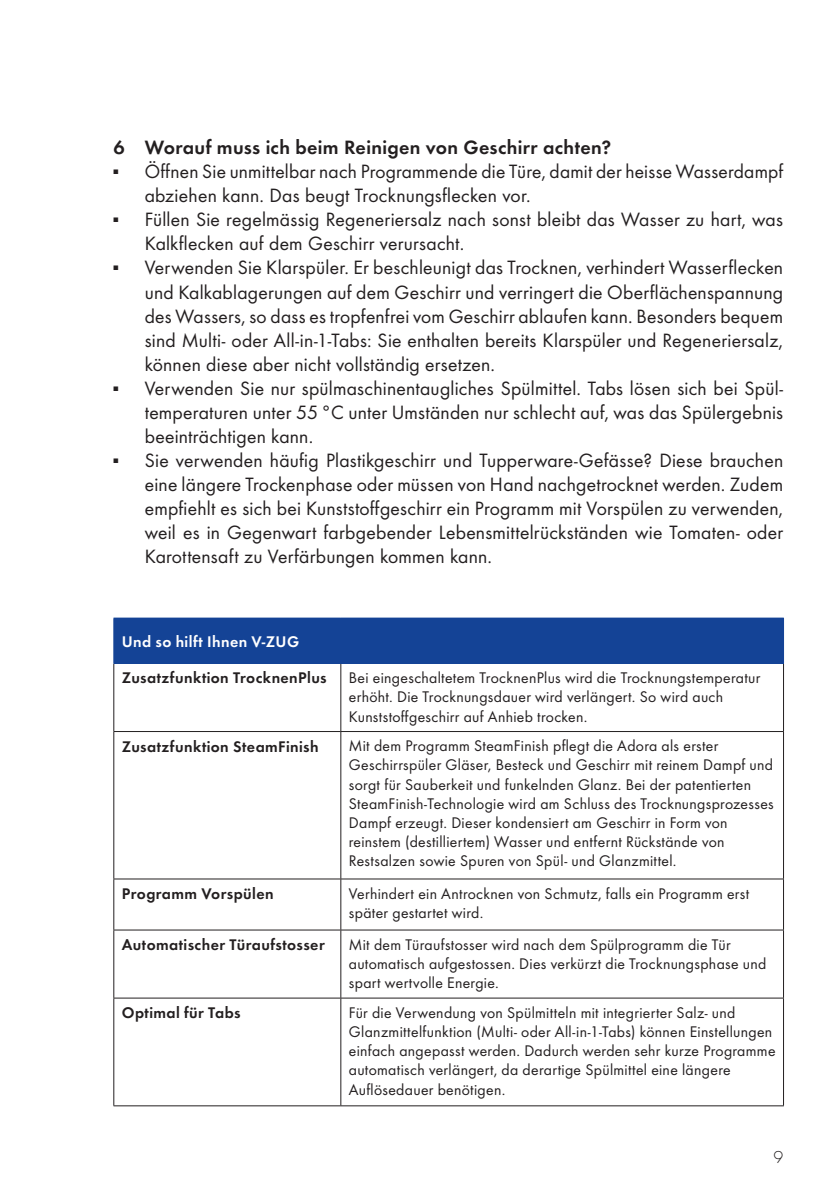
<style>
.page{position:relative;width:840px;height:1191px;background:#fff}
.page>*{position:absolute;margin:0;border:0;box-sizing:border-box;transform-origin:0 0}
.t1{font:20px/24px "ZUG Futura";letter-spacing:.01em;color:#231f20;text-align:justify}
.t2{font:800 20px "ZUG Futura";letter-spacing:.015em;color:#231f20}
.t3{font:300 18px "ZUG Futura";color:#231f20}
.t4{font:16px/19.2px "ZUG Futura";letter-spacing:.02em;color:#231f20}
.t5{font:800 16px "ZUG Futura";letter-spacing:.025em;color:#231f20}
.t6{font:800 16px "ZUG Futura";letter-spacing:.025em;color:#fff}
</style>
<div class="page">
<div style="left:114px;top:618px;width:669px;height:45px;background:#144396"></div>
<hr style="left:113px;top:664px;width:1px;height:67px;background:#231f20">
<hr style="left:340px;top:664px;width:1px;height:67px;background:#231f20">
<hr style="left:782px;top:664px;width:1px;height:67px;background:#231f20">
<hr style="left:113px;top:731px;width:227px;height:1px;background:#231f20">
<hr style="left:113px;top:732px;width:1px;height:146px;background:#231f20">
<hr style="left:340px;top:731px;width:443px;height:1px;background:#231f20">
<hr style="left:340px;top:732px;width:1px;height:146px;background:#231f20">
<hr style="left:782px;top:732px;width:1px;height:146px;background:#231f20">
<hr style="left:113px;top:878px;width:227px;height:1px;background:#231f20">
<hr style="left:113px;top:879px;width:1px;height:50px;background:#231f20">
<hr style="left:340px;top:878px;width:443px;height:1px;background:#231f20">
<hr style="left:340px;top:879px;width:1px;height:50px;background:#231f20">
<hr style="left:782px;top:879px;width:1px;height:50px;background:#231f20">
<hr style="left:113px;top:929px;width:227px;height:1px;background:#231f20">
<hr style="left:113px;top:930px;width:1px;height:67px;background:#231f20">
<hr style="left:340px;top:929px;width:443px;height:1px;background:#231f20">
<hr style="left:340px;top:930px;width:1px;height:67px;background:#231f20">
<hr style="left:782px;top:930px;width:1px;height:67px;background:#231f20">
<hr style="left:113px;top:997px;width:227px;height:1px;background:#231f20">
<hr style="left:113px;top:998px;width:1px;height:107px;background:#231f20">
<hr style="left:340px;top:997px;width:443px;height:1px;background:#231f20">
<hr style="left:340px;top:998px;width:1px;height:107px;background:#231f20">
<hr style="left:782px;top:998px;width:1px;height:107px;background:#231f20">
<hr style="left:113px;top:1105px;width:227px;height:1px;background:#231f20">
<hr style="left:340px;top:1105px;width:443px;height:1px;background:#231f20">
<hr style="left:113px;top:618px;width:1px;height:45px;background:#144396">
<hr style="left:113px;top:663px;width:227px;height:1px;background:#144396">
<hr style="left:340px;top:663px;width:443px;height:1px;background:#144396">
<p class="t2" style="left:113px;top:136px;width:499px">6 Worauf muss ich beim Reinigen von Geschirr achten?</p>
<p class="t1" style="left:145px;top:160px;width:639px;text-indent:-31px">■ Öffnen Sie unmittelbar nach Programmende die Türe, damit der heisse Wasserdampf abziehen kann. Das beugt Trocknungsflecken vor.</p>
<p class="t1" style="left:145px;top:208px;width:639px;text-indent:-31px">■ Füllen Sie regelmässig Regeneriersalz nach sonst bleibt das Wasser zu hart, was<br>Kalkflecken auf dem Geschirr verursacht.</p>
<p class="t1" style="left:145px;top:256px;width:639px;text-indent:-31px">■ Verwenden Sie Klarspüler. Er beschleunigt das Trocknen, verhindert Wasserflecken und Kalkablagerungen auf dem Geschirr und verringert die Oberflächenspannung des Wassers, so dass es tropfenfrei vom Geschirr ablaufen kann. Besonders bequem sind Multi- oder All-in-1-Tabs: Sie enthalten bereits Klarspüler und Regeneriersalz, können diese aber nicht vollständig ersetzen.</p>
<p class="t1" style="left:145px;top:376px;width:639px;text-indent:-31px">■ Verwenden Sie nur spülmaschinentaugliches Spülmittel. Tabs lösen sich bei Spül&shy;temperaturen unter 55 °C unter Umständen nur schlecht auf, was das Spülergebnis beeinträchtigen kann.</p>
<p class="t1" style="left:145px;top:448px;width:639px;text-indent:-31px">■ Sie verwenden häufig Plastikgeschirr und Tupperware-Gefässe? Diese brauchen eine längere Trockenphase oder müssen von Hand nachgetrocknet werden. Zudem empfiehlt es sich bei Kunststoffgeschirr ein Programm mit Vorspülen zu verwenden, weil es in Gegenwart farbgebender Lebensmittelrückständen wie Tomaten- oder Karottensaft zu Verfärbungen kommen kann.</p>
<p class="t6" style="left:122px;top:632px;width:179px">Und so hilft Ihnen V-ZUG</p>
<p class="t5" style="left:122px;top:668px;width:206px">Zusatzfunktion TrocknenPlus</p>
<p class="t4" style="left:348px;top:668px;width:413px">Bei eingeschaltetem TrocknenPlus wird die Trocknungstemperatur erhöht. Die Trocknungsdauer wird verlängert. So wird auch<br>Kunststoffgeschirr auf Anhieb trocken.</p>
<p class="t5" style="left:122px;top:736px;width:198px">Zusatzfunktion SteamFinish</p>
<p class="t4" style="left:348px;top:736px;width:426px">Mit dem Programm SteamFinish pflegt die Adora als erster Geschirrspüler Gläser, Besteck und Geschirr mit reinem Dampf und sorgt für Sauberkeit und funkelnden Glanz. Bei der patentierten SteamFinish-Technologie wird am Schluss des Trocknungsprozesses Dampf erzeugt. Dieser kondensiert am Geschirr in Form von reinstem (destilliertem) Wasser und entfernt Rückstände von Restsalzen sowie Spuren von Spül- und Glanzmittel.</p>
<p class="t5" style="left:122px;top:884px;width:153px">Programm Vorspülen</p>
<p class="t4" style="left:348px;top:883px;width:401px">Verhindert ein Antrocknen von Schmutz, falls ein Programm erst später gestartet wird.</p>
<p class="t5" style="left:122px;top:935px;width:204px">Automatischer Türaufstosser</p>
<p class="t4" style="left:348px;top:934px;width:419px">Mit dem Türaufstosser wird nach dem Spülprogramm die Tür automatisch aufgestossen. Dies verkürzt die Trocknungsphase und spart wertvolle Energie.</p>
<p class="t5" style="left:122px;top:1003px;width:120px">Optimal für Tabs</p>
<p class="t4" style="left:348px;top:1002px;width:428px">Für die Verwendung von Spülmitteln mit integrierter Salz- und Glanzmittelfunktion (Multi- oder All-in-1-Tabs) können Einstellungen einfach angepasst werden. Dadurch werden sehr kurze Programme automatisch verlängert, da derartige Spülmittel eine längere Auflösedauer benötigen.</p>
<p class="t3" style="left:773px;top:1147px;width:11px">9</p>
</div>
